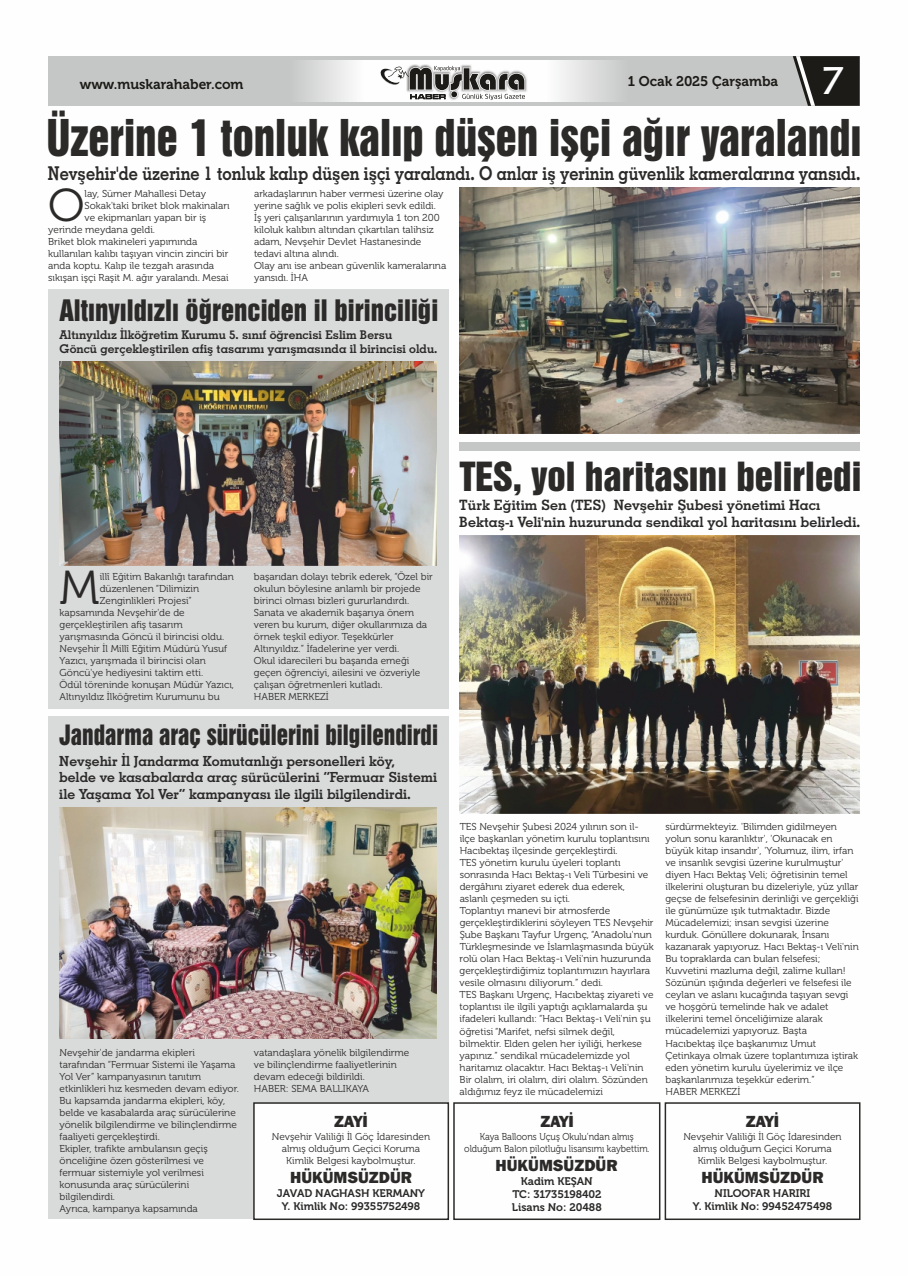
<style>
.page{position:relative;width:908px;height:1276px;background:#fff}
.page>*{position:absolute;margin:0;border:0;box-sizing:border-box;transform-origin:0 0}
.t1{font:47.5px "Museo 300";color:#2b2a29}
.t2{font:46.3px "Swiss 921 BT";color:#2b2a29;scale:.93 1}
.t3{font:45.9px "Museo 300";color:#2b2a29}
.t4{font:700 40.3px "Optima";color:#fefefe}
.t5{font:36.7px "Swiss 921 BT";color:#2b2a29}
.t6{font:27px "Swiss 921 BT";color:#2b2a29}
.t7{font:25.6px "Swiss 921 BT";color:#2b2a29;scale:.91 1}
.t8{font:19.1px "Geometric Slabserif 703 Bold BT";color:#2b2a29;scale:.86 1}
.t9{font:800 16px "Franklin Gothic IT Cby BT";color:#2b2a29}
.t10{font:14.3px/17.1px "Geometric Slabserif 703 Bold BT";color:#2b2a29}
.t11{font:14px/16.7px "Geometric Slabserif 703 Bold BT";color:#2b2a29}
.t12{font:14px "Museo 700";color:#1c1b17}
.t13{font:12.1px/14.5px "Geometric Slabserif 703 Bold BT";color:#2b2a29}
.t14{font:11px/13.2px "Museo 700";color:#2b2a29;text-align:center}
.t15{font:10px/12px "Museo 300";color:#2b2a29}
.t16{font:10px/12px "Museo 300";color:#2b2a29;text-align:center;scale:.9 1}
</style>
<div class="page">
<div style="left:48px;top:56px;width:811px;height:50px;background:#c5c6c6"></div>
<img style="left:303px;top:60px;width:310px;height:42px">
<svg style="left:792px;top:56px;width:67px;height:50px;background:#3f3e3b"></svg>
<img style="left:406px;top:65px;width:121px;height:35px">
<svg style="left:379px;top:66px;width:146px;height:36px;background:#a6a6a4"></svg>
<img style="left:459px;top:188px;width:400px;height:246px">
<div style="left:48px;top:716px;width:400px;height:503px;background:#d9dada"></div>
<div style="left:48px;top:290px;width:400px;height:419px;background:#d9dada"></div>
<div style="left:664px;top:1102px;width:196px;height:118px;border:1px solid #2b2a29"></div>
<div style="left:453px;top:1102px;width:207px;height:118px;border:1px solid #2b2a29"></div>
<div style="left:253px;top:1101px;width:196px;height:119px;background:#fefefe"></div>
<img style="left:59px;top:362px;width:378px;height:203px">
<div style="left:459px;top:442px;width:400px;height:9px;background:#c5c6c6"></div>
<img style="left:459px;top:536px;width:400px;height:277px">
<img style="left:59px;top:807px;width:378px;height:232px">
<h3 class="t12" style="left:80px;top:78px;width:165px">www.muskarahaber.com</h3>
<h3 class="t12" style="left:627px;top:75px;width:152px">1 Ocak 2025 Çarşamba</h3>
<h3 class="t4" style="left:820px;top:63px;width:26px">7</h3>
<h2 class="t2" style="left:46px;top:121px;width:877px">Üzerine 1 tonluk kalıp düşen işçi ağır yaralandı</h2>
<p class="t15" style="left:85px;top:189px;width:123px">lay, Sümer Mahallesi Detay</p>
<h3 class="t8" style="left:48px;top:165px;width:945px">Nevşehir'de üzerine 1 tonluk kalıp düşen işçi yaralandı. O anlar iş yerinin güvenlik kameralarına yansıdı.</h3>
<h3 class="t3" style="left:48px;top:187px;width:38px">O</h3>
<p class="t15" style="left:254px;top:189px;width:194px">arkadaşlarının haber vermesi üzerine olay yerine sağlık ve polis ekipleri sevk edildi.<br>İş yeri çalışanlarının yardımıyla 1 ton 200 kiloluk kalıbın altından çıkartılan talihsiz adam, Nevşehir Devlet Hastanesinde tedavi altına alındı.<br>Olay anı ise anbean güvenlik kameralarına yansıdı. İHA</p>
<p class="t15" style="left:85px;top:201px;width:146px">Sokak'taki briket blok makinaları</p>
<p class="t15" style="left:85px;top:213px;width:123px">ve ekipmanları yapan bir iş</p>
<p class="t15" style="left:48px;top:225px;width:108px">yerinde meydana geldi.</p>
<p class="t15" style="left:48px;top:237px;width:151px">Briket blok makineleri yapımında</p>
<p class="t15" style="left:48px;top:249px;width:182px">kullanılan kalıbı taşıyan vincin zinciri bir</p>
<p class="t15" style="left:48px;top:261px;width:167px">anda koptu. Kalıp ile tezgah arasında</p>
<p class="t15" style="left:48px;top:273px;width:182px">sıkışan işçi Raşit M. ağır yaralandı. Mesai</p>
<h3 class="t6" style="left:59px;top:300px;width:380px">Altınyıldızlı öğrenciden il birinciliği</h3>
<p class="t13" style="left:60px;top:328px;width:379px">Altınyıldız İlköğretim Kurumu 5. sınıf öğrencisi Eslim Bersu<br>Göncü gerçekleştirilen afiş tasarımı yarışmasında il birincisi oldu.</p>
<h1 class="t1" style="left:60px;top:569px;width:42px">M</h1>
<p class="t15" style="left:100px;top:572px;width:136px">illî Eğitim Bakanlığı tarafından</p>
<p class="t15" style="left:100px;top:584px;width:101px">düzenlenen “Dilimizin</p>
<p class="t15" style="left:100px;top:596px;width:94px">Zenginlikleri Projesi”</p>
<p class="t15" style="left:60px;top:608px;width:127px">kapsamında Nevşehir'de de</p>
<p class="t15" style="left:60px;top:620px;width:124px">gerçekleştirilen afiş tasarım</p>
<p class="t15" style="left:60px;top:632px;width:166px">yarışmasında Göncü il birincisi oldu.</p>
<p class="t15" style="left:60px;top:644px;width:169px">Nevşehir İl Millî Eğitim Müdürü Yusuf</p>
<p class="t15" style="left:60px;top:656px;width:148px">Yazıcı, yarışmada il birincisi olan</p>
<p class="t15" style="left:60px;top:668px;width:145px">Göncü'ye hediyesini taktim etti.</p>
<p class="t15" style="left:60px;top:680px;width:176px">Ödül töreninde konuşan Müdür Yazıcı,</p>
<p class="t15" style="left:60px;top:692px;width:161px">Altınyıldız İlköğretim Kurumunu bu</p>
<p class="t15" style="left:254px;top:572px;width:180px">başarıdan dolayı tebrik ederek, “Özel bir okulun böylesine anlamlı bir projede birinci olması bizleri gururlandırdı.<br>Sanata ve akademik başarıya önem veren bu kurum, diğer okullarımıza da örnek teşkil ediyor. Teşekkürler Altınyıldız.” İfadelerine yer verdi.<br>Okul idarecileri bu başarıda emeği geçen öğrenciyi, ailesini ve özveriyle çalışan öğretmenleri kutladı.<br>HABER MERKEZİ</p>
<h3 class="t7" style="left:59px;top:725px;width:417px">Jandarma araç sürücülerini bilgilendirdi</h3>
<h3 class="t11" style="left:59px;top:754px;width:379px">Nevşehir İl Jandarma Komutanlığı personelleri köy,<br>belde ve kasabalarda araç sürücülerini “Fermuar Sistemi ile Yaşama Yol Ver” kampanyası ile ilgili bilgilendirdi.</h3>
<p class="t15" style="left:60px;top:1047px;width:181px">Nevşehir'de jandarma ekipleri tarafından “Fermuar Sistemi ile Yaşama Yol Ver” kampanyasının tanıtım etkinlikleri hız kesmeden devam ediyor.<br>Bu kapsamda jandarma ekipleri, köy, belde ve kasabalarda araç sürücülerine yönelik bilgilendirme ve bilinçlendirme faaliyeti gerçekleştirdi.<br>Ekipler, trafikte ambulansın geçiş önceliğine özen gösterilmesi ve fermuar sistemiyle yol verilmesi konusunda araç sürücülerini bilgilendirdi.<br>Ayrıca, kampanya kapsamında</p>
<p class="t15" style="left:254px;top:1047px;width:157px">vatandaşlara yönelik bilgilendirme ve bilinçlendirme faaliyetlerinin devam edeceği bildirildi.<br>HABER: SEMA BALLIKAYA</p>
<h3 class="t9" style="left:334px;top:1114px;width:35px">ZAYİ</h3>
<p class="t15" style="left:272px;top:1131px;width:160px;text-align:center">Nevşehir Valiliği İl Göç İdaresinden almış olduğum Geçici Koruma<br>Kimlik Belgesi kaybolmuştur.</p>
<h3 class="t9" style="left:290px;top:1170px;width:123px">HÜKÜMSÜZDÜR</h3>
<p class="t14" style="left:277px;top:1187px;width:149px">JAVAD NAGHASH KERMANY<br>Y. Kimlik No: 99355752498</p>
<h3 class="t5" style="left:459px;top:463px;width:403px">TES, yol haritasını belirledi</h3>
<h3 class="t10" style="left:459px;top:498px;width:402px">Türk Eğitim Sen (TES) Nevşehir Şubesi yönetimi Hacı<br>Bektaş-ı Veli'nin huzurunda sendikal yol haritasını belirledi.</h3>
<p class="t15" style="left:459px;top:822px;width:195px">TES Nevşehir Şubesi 2024 yılının son il&shy;ilçe başkanları yönetim kurulu toplantısını Hacıbektaş ilçesinde gerçekleştirdi.<br>TES yönetim kurulu üyeleri toplantı sonrasında Hacı Bektaş-ı Veli Türbesini ve dergâhını ziyaret ederek dua ederek, aslanlı çeşmeden su içti.<br>Toplantıyı manevi bir atmosferde gerçekleştirdiklerini söyleyen TES Nevşehir Şube Başkanı Tayfur Urgenç, “Anadolu'nun Türkleşmesinde ve İslamlaşmasında büyük rolü olan Hacı Bektaş-ı Veli'nin huzurunda gerçekleştirdiğimiz toplantımızın hayırlara vesile olmasını diliyorum.” dedi.<br>TES Başkanı Urgenç, Hacıbektaş ziyareti ve toplantısı ile ilgili yaptığı açıklamalarda şu ifadeleri kullandı: “Hacı Bektaş-ı Veli'nin şu öğretisi “Marifet, nefsi silmek değil, bilmektir. Elden gelen her iyiliği, herkese yapınız.” sendikal mücadelemizde yol haritamız olacaktır. Hacı Bektaş-ı Veli'nin Bir olalım, iri olalım, diri olalım. Sözünden aldığımız feyz ile mücadelemizi</p>
<p class="t15" style="left:665px;top:822px;width:195px">sürdürmekteyiz. 'Bilimden gidilmeyen yolun sonu karanlıktır', 'Okunacak en büyük kitap insandır', 'Yolumuz, ilim, irfan ve insanlık sevgisi üzerine kurulmuştur' diyen Hacı Bektaş Veli; öğretisinin temel ilkelerini oluşturan bu dizeleriyle, yüz yıllar geçse de felsefesinin derinliği ve gerçekliği ile günümüze ışık tutmaktadır. Bizde Mücadelemizi; insan sevgisi üzerine kurduk. Gönüllere dokunarak, İnsanı kazanarak yapıyoruz. Hacı Bektaş-ı Veli'nin Bu topraklarda can bulan felsefesi; Kuvvetini mazluma değil, zalime kullan!<br>Sözünün ışığında değerleri ve felsefesi ile ceylan ve aslanı kucağında taşıyan sevgi ve hoşgörü temelinde hak ve adalet ilkelerini temel önceliğimize alarak mücadelemizi yapıyoruz. Başta Hacıbektaş ilçe başkanımız Umut Çetinkaya olmak üzere toplantımıza iştirak eden yönetim kurulu üyelerimiz ve ilçe başkanlarımıza teşekkür ederim.”<br>HABER MERKEZİ</p>
<h3 class="t9" style="left:540px;top:1114px;width:35px">ZAYİ</h3>
<p class="t16" style="left:464px;top:1131px;width:207px">Kaya Balloons Uçuş Okulu’ndan almış olduğum Balon pilotluğu lisansımı kaybettim.</p>
<h3 class="t9" style="left:495px;top:1158px;width:123px">HÜKÜMSÜZDÜR</h3>
<p class="t14" style="left:511px;top:1175px;width:91px">Kadim KEŞAN<br>TC: 31735198402<br>Lisans No: 20488</p>
<h3 class="t9" style="left:745px;top:1114px;width:35px">ZAYİ</h3>
<p class="t15" style="left:683px;top:1131px;width:160px;text-align:center">Nevşehir Valiliği İl Göç İdaresinden almış olduğum Geçici Koruma<br>Kimlik Belgesi kaybolmuştur.</p>
<h3 class="t9" style="left:701px;top:1170px;width:123px">HÜKÜMSÜZDÜR</h3>
<p class="t14" style="left:692px;top:1187px;width:141px">NILOOFAR HARIRI<br>Y. Kimlik No: 99452475498</p>
</div>
